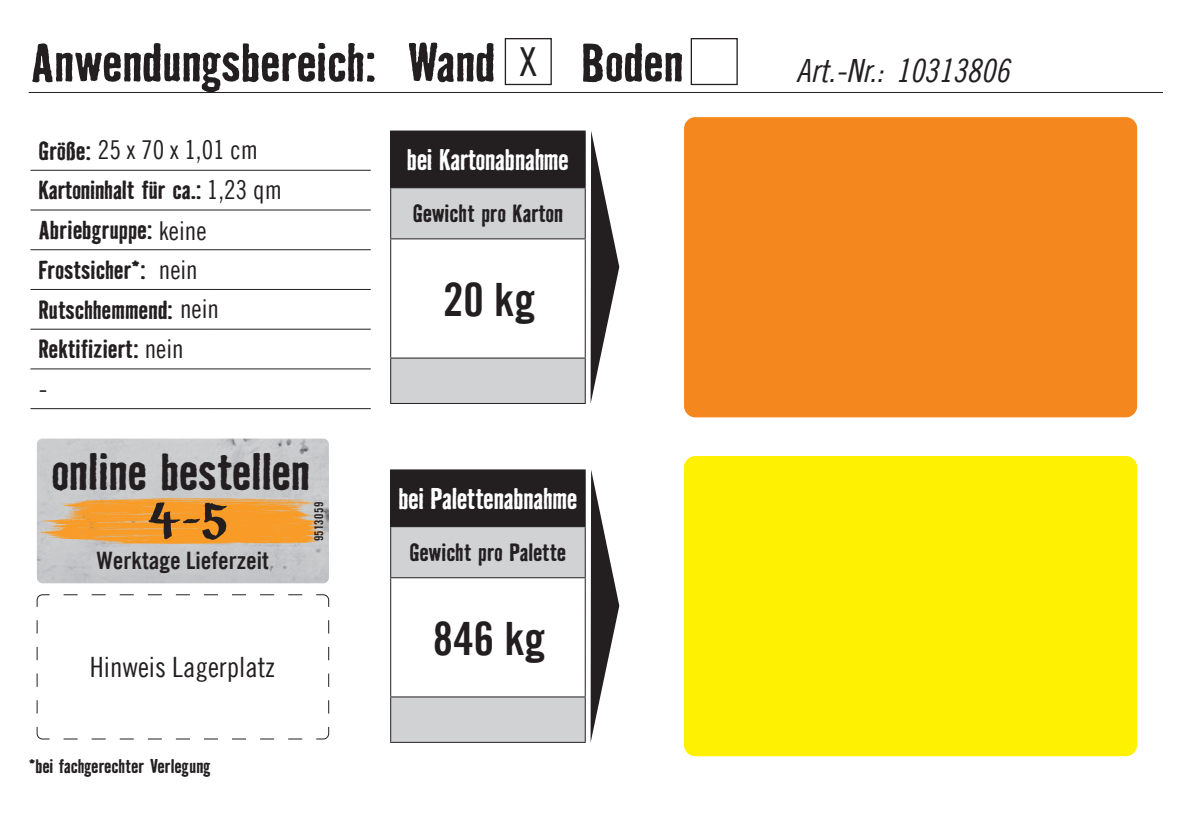
<style>
.page{position:relative;width:1191px;height:840px;background:#fff}
.page>*{position:absolute;margin:0;border:0;box-sizing:border-box;transform-origin:0 0}
.t1{font:52px "Karli";color:#231f20}
.t2{font:700 50px "Bad House Hornbach";letter-spacing:-.015em;color:#231f20}
.t3{font:700 48px "Bad House Hornbach";letter-spacing:-.015em;color:#231f20}
.t4{font:46px "Trade Gothic Hornbach Bd Cn 20";color:#231f20}
.t5{font:40px "Trade Gothic Hornbach Cn 18";color:#231f20}
.t6{font:32px "Trade Gothic Hornbach Cn 18 Obl";color:#231f20}
.t7{font:28px "Trade Gothic Hornbach Cn 18";color:#231f20}
.t8{font:700 27.4px "Bad House Hornbach";letter-spacing:-.025em;color:#fff;scale:.95 1}
.t9{font:26px "Trade Gothic Hornbach Cn 18";color:#231f20}
.t10{font:700 24px/39.6px "Bad House Hornbach";letter-spacing:-.015em;color:#231f20}
.t11{font:24px "Trade Gothic Hornbach Bd Cn 20";color:#231f20}
.t12{font:700 22.8px "Bad House Hornbach";letter-spacing:-.02em;color:#231f20}
.t13{font:700 18px "Bad House Hornbach";letter-spacing:-.02em;color:#231f20}
.t14{font:12px "Trade Gothic Hornbach Bd Cn 20";letter-spacing:.04em;color:#231f20}
.s1{font-family:"Bad House Hornbach";font-weight:700;font-size:24px}
.s2{font-family:"Trade Gothic Hornbach Cn 18";font-weight:400;font-size:26px}
</style>
<div class="page">
<div style="left:505px;top:38px;width:47px;height:47px;border:1px solid #231f20"></div>
<div style="left:690px;top:38px;width:48px;height:47px;border:1px solid #231f20"></div>
<hr style="left:29px;top:92px;width:1134px;height:1px;background:#231f20">
<div style="left:684px;top:117px;width:453px;height:300px;background:#f5871f;border-radius:11px"></div>
<div style="left:684px;top:456px;width:453px;height:299px;background:#fff101;border-radius:11px"></div>
<svg style="left:37px;top:594px;width:292px;height:145px"></svg>
<svg style="left:37px;top:438px;width:292px;height:145px;background:#d2bda3"></svg>
<div style="left:391px;top:469px;width:194px;height:57px;background:#231f20"></div>
<svg style="left:391px;top:527px;width:194px;height:214px"></svg>
<hr style="left:390px;top:469px;width:196px;height:1px;background:#231f20">
<hr style="left:390px;top:470px;width:1px;height:56px;background:#231f20">
<hr style="left:585px;top:470px;width:1px;height:56px;background:#231f20">
<hr style="left:390px;top:526px;width:196px;height:1px;background:#231f20">
<hr style="left:390px;top:527px;width:1px;height:50px;background:#231f20">
<hr style="left:585px;top:527px;width:1px;height:50px;background:#231f20">
<hr style="left:390px;top:577px;width:196px;height:1px;background:#231f20">
<hr style="left:390px;top:578px;width:1px;height:118px;background:#231f20">
<hr style="left:585px;top:578px;width:1px;height:118px;background:#231f20">
<hr style="left:390px;top:696px;width:196px;height:1px;background:#231f20">
<hr style="left:390px;top:697px;width:1px;height:44px;background:#231f20">
<hr style="left:585px;top:697px;width:1px;height:44px;background:#231f20">
<hr style="left:390px;top:741px;width:196px;height:1px;background:#231f20">
<svg style="left:590px;top:470px;width:29px;height:272px"></svg>
<div style="left:391px;top:131px;width:194px;height:57px;background:#231f20"></div>
<svg style="left:391px;top:188px;width:194px;height:215px"></svg>
<hr style="left:390px;top:130px;width:196px;height:1px;background:#231f20">
<hr style="left:390px;top:131px;width:1px;height:56px;background:#231f20">
<hr style="left:585px;top:131px;width:1px;height:56px;background:#231f20">
<hr style="left:390px;top:187px;width:196px;height:1px;background:#231f20">
<hr style="left:390px;top:188px;width:1px;height:50px;background:#231f20">
<hr style="left:585px;top:188px;width:1px;height:50px;background:#231f20">
<hr style="left:390px;top:238px;width:196px;height:1px;background:#231f20">
<hr style="left:390px;top:239px;width:1px;height:118px;background:#231f20">
<hr style="left:585px;top:239px;width:1px;height:118px;background:#231f20">
<hr style="left:390px;top:357px;width:196px;height:1px;background:#231f20">
<hr style="left:390px;top:358px;width:1px;height:45px;background:#231f20">
<hr style="left:585px;top:358px;width:1px;height:45px;background:#231f20">
<hr style="left:390px;top:403px;width:196px;height:1px;background:#231f20">
<svg style="left:590px;top:131px;width:29px;height:272px"></svg>
<hr style="left:30px;top:170px;width:182px;height:1px;background:#231f20">
<hr style="left:212px;top:170px;width:159px;height:1px;background:#231f20">
<hr style="left:30px;top:209px;width:182px;height:1px;background:#231f20">
<hr style="left:212px;top:209px;width:159px;height:1px;background:#231f20">
<hr style="left:30px;top:249px;width:182px;height:1px;background:#231f20">
<hr style="left:212px;top:249px;width:159px;height:1px;background:#231f20">
<hr style="left:30px;top:289px;width:182px;height:1px;background:#231f20">
<hr style="left:212px;top:289px;width:159px;height:1px;background:#231f20">
<hr style="left:30px;top:328px;width:182px;height:1px;background:#231f20">
<hr style="left:212px;top:328px;width:159px;height:1px;background:#231f20">
<hr style="left:30px;top:368px;width:182px;height:1px;background:#231f20">
<hr style="left:212px;top:368px;width:159px;height:1px;background:#231f20">
<hr style="left:30px;top:408px;width:182px;height:1px;background:#231f20">
<hr style="left:212px;top:408px;width:159px;height:1px;background:#231f20">
<h2 class="t2" style="left:30px;top:29px;width:466px">Anwendungsbereich: Wand</h2>
<h2 class="t2" style="left:581px;top:29px;width:104px">Boden</h2>
<h3 class="t5" style="left:519px;top:38px;width:19px">X</h3>
<p class="t9" style="left:38px;top:134px;width:221px"><span class="s1">Größe:</span> 25 x 70 x 1,01 cm</p>
<p class="t10" style="left:38px;top:170px;width:245px">Kartoninhalt für ca.: <span class="s2">1,23 qm<br></span>Abriebgruppe: <span class="s2">keine<br></span>Frostsicher*:<br>Rutschhemmend: <span class="s2">nein<br></span>Rektifiziert: <span class="s2">nein</span></p>
<p class="t9" style="left:159px;top:254px;width:40px">nein</p>
<p class="t9" style="left:39px;top:372px;width:10px">-</p>
<h3 class="t3" style="left:51px;top:439px;width:261px">online bestellen</h3>
<h1 class="t1" style="left:148px;top:491px;width:81px">4-5</h1>
<p class="t11" style="left:97px;top:545px;width:173px">Werktage Lieferzeit</p>
<p class="t7" style="left:90px;top:650px;width:187px">Hinweis Lagerplatz</p>
<p class="t13" style="left:29px;top:753px;width:184px">*bei fachgerechter Verlegung</p>
<p class="t14" style="left:311px;top:541px;width:41px;rotate:-90deg">9513059</p>
<p class="t8" style="left:407px;top:141px;width:172px">bei Kartonabnahme</p>
<p class="t12" style="left:413px;top:198px;width:152px">Gewicht pro Karton</p>
<h3 class="t4" style="left:443px;top:272px;width:93px">20 kg</h3>
<p class="t8" style="left:398px;top:480px;width:190px">bei Palettenabnahme</p>
<p class="t12" style="left:409px;top:537px;width:158px">Gewicht pro Palette</p>
<h3 class="t4" style="left:433px;top:610px;width:114px">846 kg</h3>
<h3 class="t6" style="left:799px;top:52px;width:214px">Art.-Nr.: 10313806</h3>
</div>
